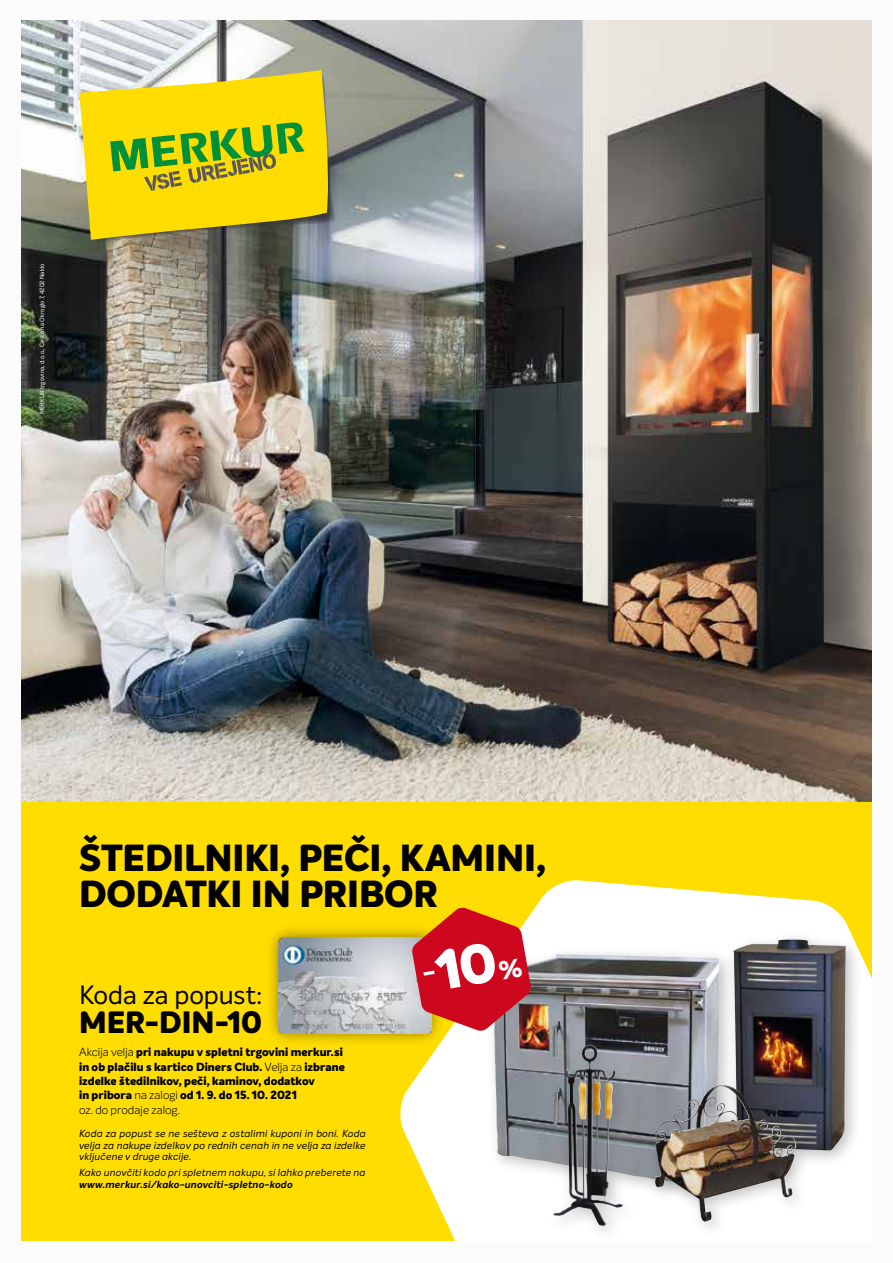
<style>
.page{position:relative;width:893px;height:1263px;background:#fff}
.page>*{position:absolute;margin:0;border:0;box-sizing:border-box;transform-origin:0 0}
.t1{font:800 54.3px "Intelo";color:#fff}
.t2{font:800 36.9px/36.9px "Intelo";letter-spacing:-.005em;color:#000}
.t3{font:800 30.3px "Intelo";color:#000}
.t4{font:25.95px "Intelo";letter-spacing:-.005em;color:#000}
.t5{font:800 11.55px/14.4px "Intelo";letter-spacing:.005em;color:#000}
.t6{font:italic 10.05px/11.6px "Intelo";letter-spacing:.02em;color:#000;text-align:justify}
.t7{font:italic 700 10.05px "Intelo";letter-spacing:.02em;color:#000}
.t8{font:6.15px "Intelo";letter-spacing:.015em;color:#fff}
.s1{font-weight:300}
.s2{font-size:25.35px}
</style>
<div class="page">
<div style="left:0;top:0;width:893px;height:1262px;background:#fbfbfc"></div>
<div style="left:21px;top:800px;width:851px;height:441px;background:#fd0"></div>
<svg style="left:400px;top:880px;width:472px;height:361px;fill:#fff"></svg>
<div style="left:478px;top:945px;width:259px;height:258px;background:#000;opacity:.25"></div>
<img style="left:485px;top:954px;width:234px;height:232px">
<img style="left:21px;top:21px;width:851px;height:781px">
<svg style="left:79px;top:70px;width:257px;height:173px;background:#d1c525"></svg>
<div style="left:724px;top:930px;width:139px;height:237px;background:#000;opacity:.25"></div>
<img style="left:733px;top:939px;width:113px;height:211px">
<div style="left:646px;top:1076px;width:168px;height:162px;background:#000;opacity:.25"></div>
<img style="left:655px;top:1085px;width:143px;height:137px">
<div style="left:545px;top:1036px;width:94px;height:205px;background:#000;opacity:.25"></div>
<img style="left:553px;top:1045px;width:70px;height:182px">
<div style="left:265px;top:923px;width:180px;height:124px;background:#000;opacity:.45"></div>
<img style="left:278px;top:937px;width:154px;height:97px">
<svg style="left:412px;top:907px;width:119px;height:124px;background:#cf3c30"></svg>
<p class="t8" style="left:38px;top:414px;width:152px;rotate:-90deg">MERKUR trgovina, d.o.o., Cesta na Okroglo 7, 4202 Naklo</p>
<h2 class="t2" style="left:79px;top:840px;width:468px">ŠTEDILNIKI, PEČI, KAMINI,<br>DODATKI IN PRIBOR</h2>
<h3 class="t4" style="left:79px;top:979px;width:186px">Koda za popust:</h3>
<h3 class="t3" style="left:79px;top:1003px;width:185px">MER-DIN-10</h3>
<p class="t5" style="left:79px;top:1045px;width:267px"><span class="s1">Akcija velja</span> pri nakupu v spletni trgovini merkur.si in ob plačilu s kartico Diners Club. <span class="s1">Velja za</span> izbrane izdelke štedilnikov, peči, kaminov, dodatkov<br>in pribora <span class="s1">na zalogi</span> od 1. 9. do 15. 10. 2021<br><span class="s1">oz. do prodaje zalog.</span></p>
<p class="t6" style="left:79px;top:1128px;width:288px">Koda za popust se ne sešteva z ostalimi kuponi in boni. Koda velja za nakupe izdelkov po rednih cenah in ne velja za izdelke vključene v druge akcije.</p>
<p class="t6" style="left:79px;top:1167px;width:288px">Kako unovčiti kodo pri spletnem nakupu, si lahko preberete na</p>
<p class="t7" style="left:79px;top:1177px;width:215px">www.merkur.si/kako-unovciti-spletno-kodo</p>
<h1 class="t1" style="left:416px;top:939px;width:101px;rotate:-10deg"><sup>-</sup>10<span class="s2">%</span></h1>
</div>
